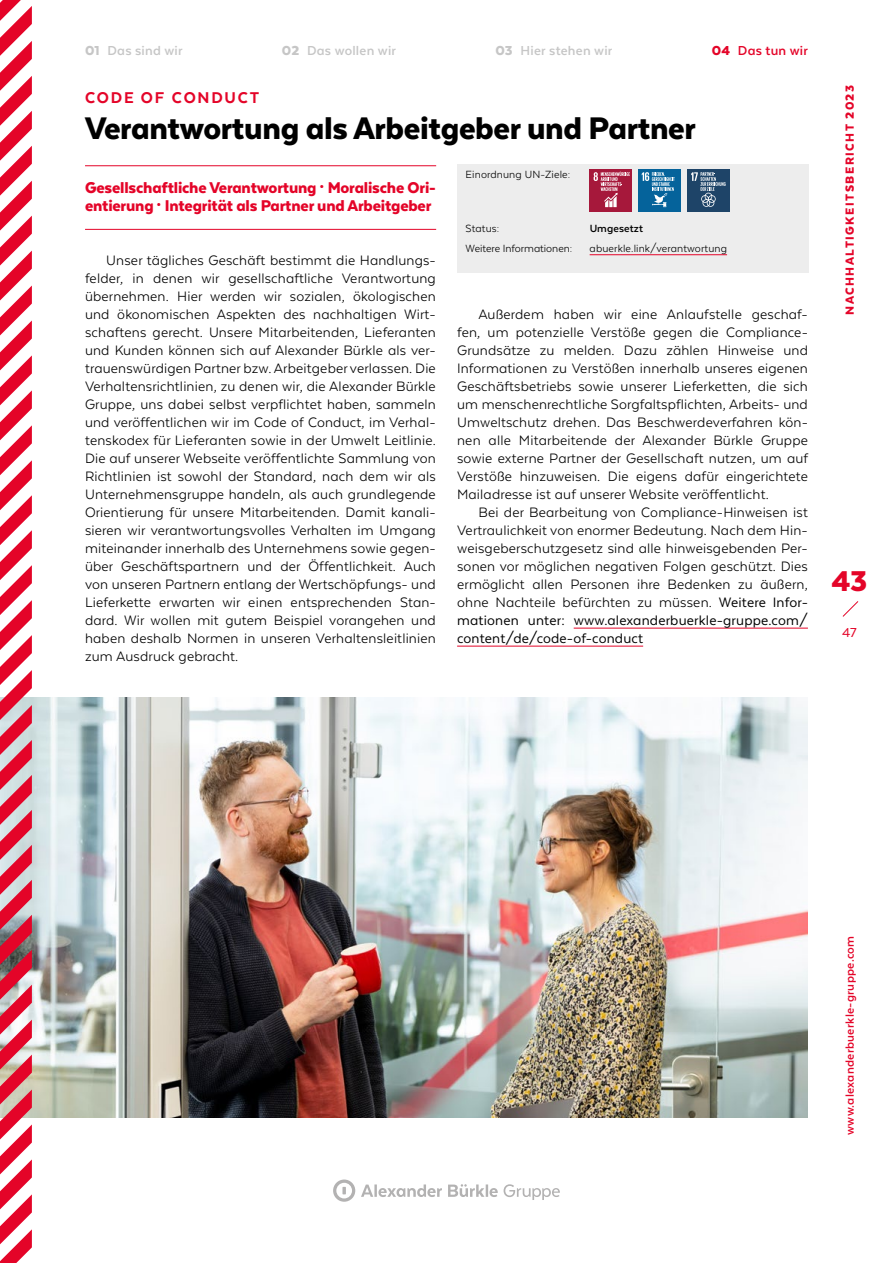
<style>
.page{position:relative;width:893px;height:1263px;background:#fff}
.page>*{position:absolute;margin:0;border:0;box-sizing:border-box;transform-origin:0 0}
.t1{font:900 36px "Texta Alt";letter-spacing:-.01em;color:#000}
.t2{font:900 33px "Texta Alt";color:#e40428}
.t3{font:900 18px/18px "Texta Alt";letter-spacing:-.01em;color:#e40428}
.t4{font:800 18px "Texta Alt";letter-spacing:.1em;color:#e40428}
.t5{font:15.75px/18px "Texta Alt";letter-spacing:.01em;color:#000;text-align:justify}
.t6{font:700 15px "Texta Alt";letter-spacing:.015em;color:#c6c6c6}
.t7{font:700 15px "Texta Alt";letter-spacing:.015em;color:#e40428}
.t8{font:15px "Texta Alt";color:#e40428}
.t9{font:700 13.5px "Texta Alt";letter-spacing:.02em;color:#e40428}
.t10{font:900 13.5px "Texta Alt";letter-spacing:.11em;color:#e40428}
.t11{font:12px "Texta Alt";letter-spacing:.01em;color:#000}
.t12{font:700 12px "Texta Alt";letter-spacing:.01em;color:#000}
.s1{font-weight:900}
.s2{font-style:inherit}
</style>
<div class="page">
<svg style="left:361px;top:1184px;width:81px;height:13px"></svg>
<svg style="left:448px;top:1184px;width:50px;height:13px"></svg>
<svg style="left:333px;top:1179px;width:22px;height:23px"></svg>
<svg style="left:504px;top:1184px;width:56px;height:16px"></svg>
<hr style="left:85px;top:165px;width:351px;height:1px;background:#e40428">
<hr style="left:85px;top:229px;width:351px;height:1px;background:#e40428">
<div style="left:457px;top:164px;width:351px;height:108px;background:#ededed"></div>
<div style="left:590px;top:169px;width:42px;height:42px;background:#a6183b"></div>
<svg style="left:594px;top:172px;width:36px;height:35px"></svg>
<div style="left:638px;top:169px;width:43px;height:42px;background:#05639b"></div>
<svg style="left:642px;top:172px;width:33px;height:35px"></svg>
<div style="left:687px;top:169px;width:43px;height:42px;background:#1e4468"></div>
<svg style="left:691px;top:172px;width:34px;height:35px"></svg>
<hr style="left:590px;top:254px;width:137px;height:1px;background:#e40428">
<hr style="left:574px;top:628px;width:234px;height:1px;background:#e40428">
<hr style="left:457px;top:646px;width:186px;height:1px;background:#e40428">
<img style="left:32px;top:697px;width:776px;height:420px">
<svg style="left:0;top:0;width:32px;height:1263px"></svg>
<svg style="left:842px;top:601px;width:17px;height:16px"></svg>
<p class="t6" style="left:85px;top:42px;width:99px"><span class="s1">01</span> Das sind wir</p>
<p class="t6" style="left:282px;top:42px;width:116px"><span class="s1">02</span> Das wollen wir</p>
<p class="t6" style="left:495px;top:42px;width:118px"><span class="s1">03</span> Hier stehen wir</p>
<p class="t7" style="left:712px;top:42px;width:98px"><span class="s1">04</span> Das tun wir</p>
<p class="t4" style="left:85px;top:88px;width:176px">CODE OF CONDUCT</p>
<h1 class="t1" style="left:85px;top:109px;width:612px">Verantwortung als Arbeitgeber und Partner</h1>
<p class="t3" style="left:85px;top:178px;width:352px">Gesellschaftliche Verantwortung · Moralische Ori&shy;entierung · Integrität als Partner und Arbeitgeber</p>
<p class="t11" style="left:466px;top:169px;width:106px">Einordnung UN-Ziele:</p>
<p class="t5" style="left:85px;top:251px;width:352px;text-indent:21px">Unser tägliches Geschäft bestimmt die Handlungs&shy;felder, in denen wir gesellschaftliche Verantwortung übernehmen. Hier werden wir sozialen, ökologischen und ökonomischen Aspekten des nachhaltigen Wirt&shy;schaftens gerecht. Unsere Mitarbeitenden, Lieferanten und Kunden können sich auf Alexander Bürkle als ver&shy;trauenswürdigen Partner bzw. Arbeitgeber verlassen. Die Verhaltensrichtlinien, zu denen wir, die Alexander Bürkle Gruppe, uns dabei selbst verpflichtet haben, sammeln und veröffentlichen wir im Code of Conduct, im Verhal&shy;tenskodex für Lieferanten sowie in der Umwelt Leitlinie.<br>Die auf unserer Webseite veröffentlichte Sammlung von Richtlinien ist sowohl der Standard, nach dem wir als Unternehmensgruppe handeln, als auch grundlegende Orientierung für unsere Mitarbeitenden. Damit kanali&shy;sieren wir verantwortungsvolles Verhalten im Umgang miteinander innerhalb des Unternehmens sowie gegen&shy;über Geschäftspartnern und der Öffentlichkeit. Auch von unseren Partnern entlang der Wertschöpfungs- und Lieferkette erwarten wir einen entsprechenden Stan&shy;dard. Wir wollen mit gutem Beispiel vorangehen und haben deshalb Normen in unseren Verhaltensleitlinien zum Ausdruck gebracht.</p>
<p class="t11" style="left:466px;top:222px;width:35px">Status:</p>
<p class="t12" style="left:590px;top:222px;width:55px">Umgesetzt</p>
<p class="t11" style="left:466px;top:242px;width:108px">Weitere Informationen:</p>
<p class="t11" style="left:590px;top:242px;width:139px">abuerkle.link/verantwortung</p>
<p class="t5" style="left:457px;top:305px;width:353px;text-indent:21px">Außerdem haben wir eine Anlaufstelle geschaf&shy;fen, um potenzielle Verstöße gegen die Compliance-Grundsätze zu melden. Dazu zählen Hinweise und Informationen zu Verstößen innerhalb unseres eigenen Geschäftsbetriebs sowie unserer Lieferketten, die sich um menschenrechtliche Sorgfaltspflichten, Arbeits- und Umweltschutz drehen. Das Beschwerdeverfahren kön&shy;nen alle Mitarbeitende der Alexander Bürkle Gruppe sowie externe Partner der Gesellschaft nutzen, um auf Verstöße hinzuweisen. Die eigens dafür eingerichtete Mailadresse ist auf unserer Website veröffentlicht.</p>
<p class="t5" style="left:457px;top:503px;width:352px;text-indent:21px">Bei der Bearbeitung von Compliance-Hinweisen ist Vertraulichkeit von enormer Bedeutung. Nach dem Hin&shy;weisgeberschutzgesetz sind alle hinweisgebenden Per&shy;sonen vor möglichen negativen Folgen geschützt. Dies ermöglicht allen Personen ihre Bedenken zu äußern, ohne Nachteile befürchten zu müssen. <span class="s2">Weitere Infor&shy;mationen unter: www.alexanderbuerkle-gruppe.com/ content/de/code-of-conduct</span></p>
<p class="t10" style="left:843px;top:315px;width:231px;rotate:-90deg">NACHHALTIGKEITSBERICHT 2023</p>
<h2 class="t2" style="left:831px;top:564px;width:38px">43</h2>
<p class="t8" style="left:842px;top:625px;width:16px">47</p>
<p class="t9" style="left:843px;top:1135px;width:201px;rotate:-90deg">www.alexanderbuerkle-gruppe.com</p>
</div>
